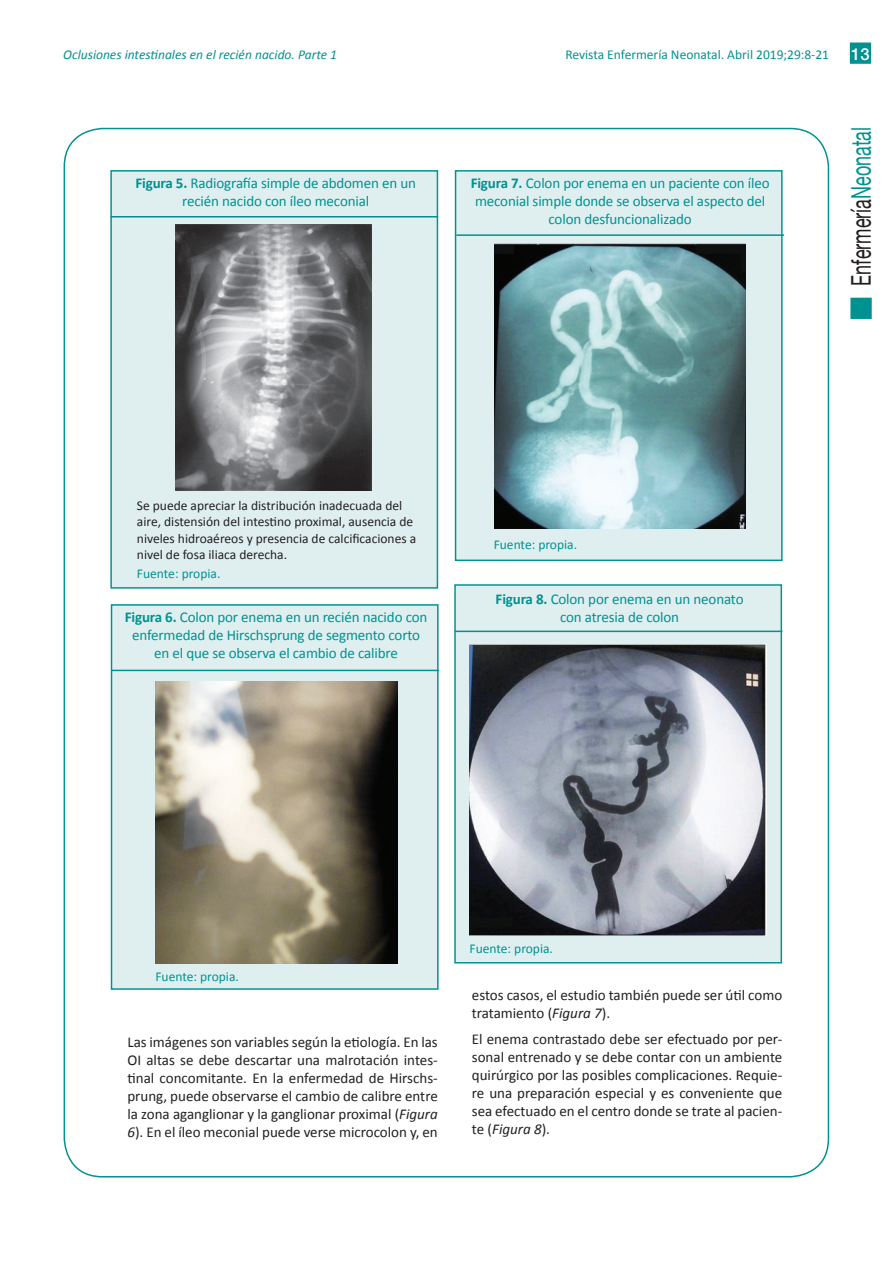
<style>
.page{position:relative;width:893px;height:1263px;background:#fff}
.page>*{position:absolute;margin:0;border:0;box-sizing:border-box;transform-origin:0 0}
.t1{font:27.15px "Helvetica Neue";color:#231f20;scale:.66 1}
.t2{font:500 16.5px "Helvetica Neue";color:#fff}
.t3{font:15px/18px "Calibri";color:#231f20;text-align:justify}
.t4{font:15px/18px "Calibri";letter-spacing:-.01em;color:#009290;text-align:center}
.t5{font:13.5px/16.5px "Calibri";color:#231f20}
.t6{font:13.5px "Calibri";color:#009290}
.t7{font:italic 13.5px "Calibri";color:#009290}
.s1{font-weight:700}
.s2{color:#009290}
.s3{font-style:italic}
</style>
<div class="page">
<div style="left:850px;top:298px;width:22px;height:21px;background:#009290;border:2px solid #009290"></div>
<div style="left:850px;top:43px;width:21px;height:21px;background:#009290"></div>
<div style="left:454px;top:584px;width:328px;height:379px;background:#dfeff0;border:1px solid #009290"></div>
<hr style="left:455px;top:631px;width:327px;height:1px;background:#009290">
<div style="left:111px;top:604px;width:328px;height:386px;background:#dfeff0;border:1px solid #009290"></div>
<div style="left:455px;top:170px;width:328px;height:391px;background:#dfeff0;border:1px solid #009290"></div>
<div style="left:110px;top:170px;width:328px;height:419px;background:#dfeff0;border:1px solid #009290"></div>
<img style="left:175px;top:224px;width:197px;height:266px">
<img style="left:494px;top:244px;width:251px;height:284px">
<img style="left:469px;top:644px;width:298px;height:292px">
<img style="left:155px;top:682px;width:243px;height:281px">
<hr style="left:111px;top:216px;width:327px;height:1px;background:#009290">
<hr style="left:456px;top:234px;width:328px;height:2px;background:#009290">
<hr style="left:111px;top:670px;width:328px;height:1px;background:#009290">
<p class="t7" style="left:63px;top:46px;width:275px">Oclusiones intestinales en el recién nacido. Parte 1</p>
<p class="t4" style="left:135px;top:173px;width:282px"><span class="s1">Figura 5.</span> Radiografía simple de abdomen en un recién nacido con íleo meconial</p>
<p class="t6" style="left:565px;top:46px;width:265px">Revista Enfermería Neonatal. Abril 2019;29:8-21</p>
<p class="t2" style="left:851px;top:44px;width:20px">13</p>
<p class="t4" style="left:471px;top:173px;width:300px"><span class="s1">Figura 7.</span> Colon por enema en un paciente con íleo meconial simple donde se observa el aspecto del colon desfuncionalizado</p>
<h1 class="t1" style="left:845px;top:286px;width:242px;rotate:-90deg">Enfermería<span class="s2">Neonatal</span></h1>
<p class="t5" style="left:137px;top:496px;width:281px">Se puede apreciar la distribución inadecuada del aire, distensión del intestino proximal, ausencia de niveles hidroaéreos y presencia de calcificaciones a nivel de fosa iliaca derecha.</p>
<p class="t6" style="left:137px;top:565px;width:85px">Fuente: propia.</p>
<p class="t4" style="left:125px;top:607px;width:304px"><span class="s1">Figura 6.</span> Colon por enema en un recién nacido con enfermedad de Hirschsprung de segmento corto en el que se observa el cambio de calibre</p>
<p class="t6" style="left:494px;top:536px;width:85px">Fuente: propia.</p>
<p class="t4" style="left:496px;top:589px;width:249px"><span class="s1">Figura 8.</span> Colon por enema en un neonato con atresia de colon</p>
<p class="t6" style="left:155px;top:968px;width:85px">Fuente: propia.</p>
<p class="t3" style="left:127px;top:1032px;width:312px">Las imágenes son variables según la etiología. En las OI altas se debe descartar una malrotación intes&shy;tinal concomitante. En la enfermedad de Hirschs&shy;prung, puede observarse el cambio de calibre entre la zona aganglionar y la ganglionar proximal (<span class="s3">Figura 6</span>). En el íleo meconial puede verse microcolon y, en</p>
<p class="t6" style="left:469px;top:940px;width:85px">Fuente: propia.</p>
<p class="t3" style="left:472px;top:985px;width:312px">estos casos, el estudio también puede ser útil como tratamiento (<span class="s3">Figura 7</span>).</p>
<p class="t3" style="left:472px;top:1030px;width:312px">El enema contrastado debe ser efectuado por per&shy;sonal entrenado y se debe contar con un ambiente quirúrgico por las posibles complicaciones. Requie&shy;re una preparación especial y es conveniente que sea efectuado en el centro donde se trate al pacien&shy;te (<span class="s3">Figura 8</span>).</p>
</div>
